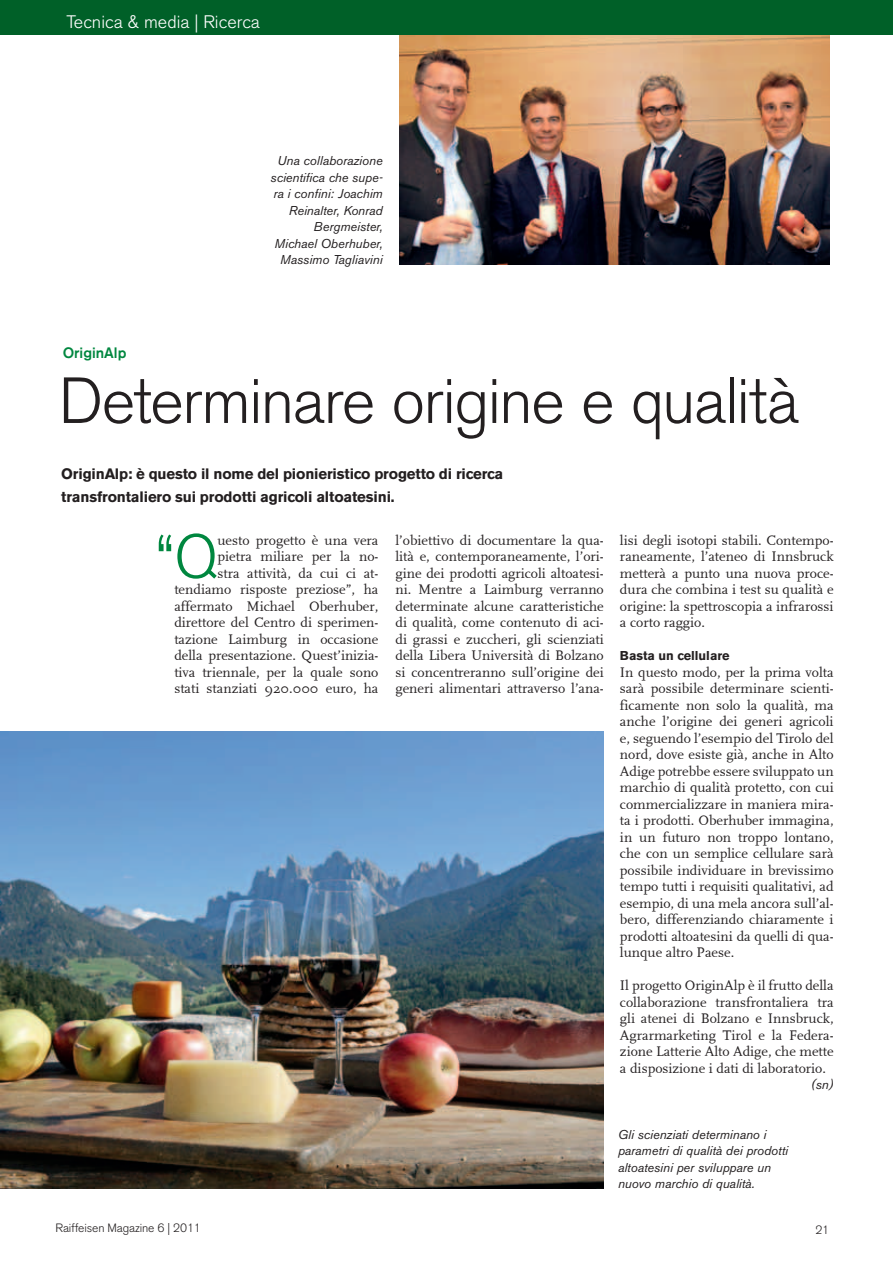
<style>
.page{position:relative;width:893px;height:1263px;background:#fff}
.page>*{position:absolute;margin:0;border:0;box-sizing:border-box;transform-origin:0 0}
.t1{font:300 64.5px "Akzidenz Grotesk BE";letter-spacing:-.025em;color:#231f20}
.t2{font:300 61.05px "Akzidenz Grotesk BE";color:#00873f}
.t3{font:300 18px "Akzidenz Grotesk BE";color:#fff}
.t4{font:700 15px/22.5px "Akzidenz Grotesk BE";letter-spacing:-.01em;color:#231f20}
.t5{font:500 15px "Akzidenz Grotesk BE";color:#00873f}
.t6{font:14.25px/16.5px "FF Scala";color:#231f20;text-align:justify}
.t7{font:italic 12.75px/16.5px "Akzidenz Grotesk BE";color:#231f20}
.t8{font:700 12.75px "Akzidenz Grotesk BE";color:#231f20}
.t9{font:300 12px "Akzidenz Grotesk BE";letter-spacing:-.01em;color:#231f20}
</style>
<div class="page">
<img style="left:0;top:731px;width:604px;height:457px">
<img style="left:400px;top:34px;width:429px;height:230px">
<div style="left:0;top:0;width:893px;height:34px;background:#006028"></div>
<p class="t3" style="left:66px;top:12px;width:195px">Tecnica &amp; media | Ricerca</p>
<p class="t7" style="left:271px;top:152px;width:114px;text-align:right">Una collaborazione scientifica che supe&shy;ra i confini: Joachim<br>Reinalter, Konrad<br>Bergmeister,<br>Michael Oberhuber,<br>Massimo Tagliavini</p>
<p class="t5" style="left:63px;top:344px;width:65px">OriginAlp</p>
<h1 class="t1" style="left:59px;top:364px;width:742px">Determinare origine e qualità</h1>
<p class="t4" style="left:61px;top:463px;width:443px">OriginAlp: è questo il nome del pionieristico progetto di ricerca transfrontaliero sui prodotti agricoli altoatesini.</p>
<h2 class="t2" style="left:156px;top:522px;width:63px">“Q</h2>
<p class="t6" style="left:620px;top:532px;width:215px">lisi degli isotopi stabili. Contempo&shy;raneamente, l’ateneo di Innsbruck metterà a punto una nuova proce&shy;dura che combina i test su qualità e origine: la spettroscopia a infrarossi a corto raggio.</p>
<p class="t8" style="left:620px;top:648px;width:111px">Basta un cellulare</p>
<p class="t6" style="left:620px;top:664px;width:215px">In questo modo, per la prima volta sarà possibile determinare scienti&shy;ficamente non solo la qualità, ma anche l’origine dei generi agricoli e, seguendo l’esempio del Tirolo del nord, dove esiste già, anche in Alto Adige potrebbe essere sviluppato un marchio di qualità protetto, con cui commercializzare in maniera mira&shy;ta i prodotti. Oberhuber immagina, in un futuro non troppo lontano, che con un semplice cellulare sarà possibile individuare in brevissimo tempo tutti i requisiti qualitativi, ad esempio, di una mela ancora sull’al&shy;bero, differenziando chiaramente i prodotti altoatesini da quelli di qua&shy;lunque altro Paese.</p>
<p class="t6" style="left:620px;top:977px;width:215px">Il progetto OriginAlp è il frutto della collaborazione transfrontaliera tra gli atenei di Bolzano e Innsbruck, Agrarmarketing Tirol e la Federa&shy;zione Latterie Alto Adige, che mette a disposizione i dati di laboratorio.</p>
<p class="t7" style="left:811px;top:1076px;width:24px">(sn)</p>
<p class="t6" style="left:174px;top:532px;width:206px;text-align:right">uesto progetto è una vera<br>pietra miliare per la no-<br>stra attività, da cui ci at&shy;tendiamo risposte preziose”, ha affermato Michael Oberhuber, direttore del Centro di sperimen&shy;tazione Laimburg in occasione della presentazione. Quest’inizia&shy;tiva triennale, per la quale sono stati stanziati 920.000 euro, ha</p>
<p class="t6" style="left:395px;top:532px;width:210px">l’obiettivo di documentare la qua&shy;lità e, contemporaneamente, l’ori&shy;gine dei prodotti agricoli altoatesi&shy;ni. Mentre a Laimburg verranno determinate alcune caratteristiche di qualità, come contenuto di aci&shy;di grassi e zuccheri, gli scienziati della Libera Università di Bolzano si concentreranno sull’origine dei generi alimentari attraverso l’ana-</p>
<p class="t9" style="left:55px;top:1221px;width:147px">Raiffeisen Magazine 6 | 2011</p>
<p class="t7" style="left:618px;top:1126px;width:172px">Gli scienziati determinano i parametri di qualità dei prodotti altoatesini per sviluppare un nuovo marchio di qualità.</p>
<p class="t9" style="left:815px;top:1223px;width:15px">21</p>
</div>
